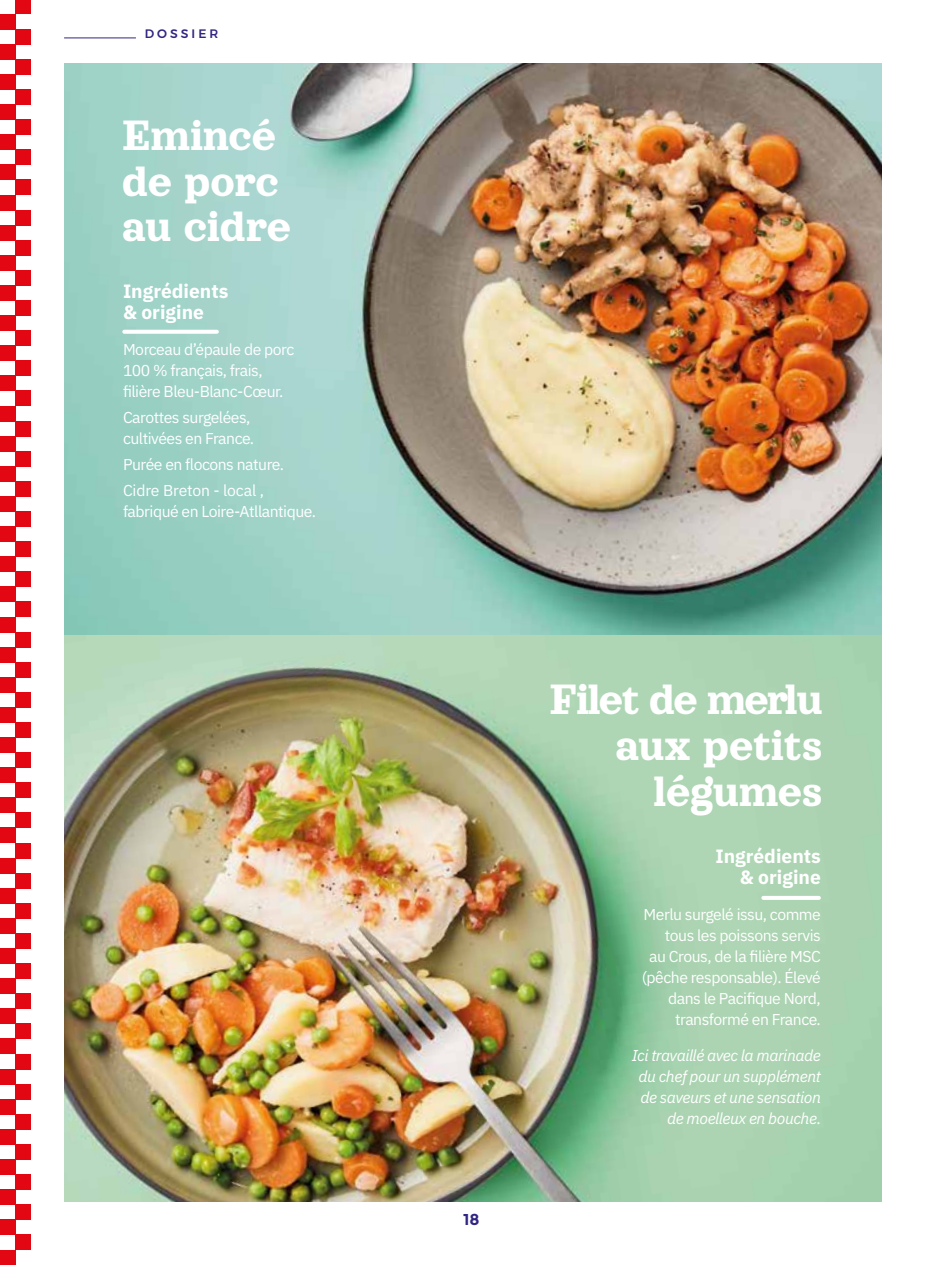
<style>
.page{position:relative;width:943px;height:1265px;background:#fff}
.page>*{position:absolute;margin:0;border:0;box-sizing:border-box;transform-origin:0 0}
.t1{font:47.07px/45.9px "Orelega One";letter-spacing:-.005em;color:#fff}
.t2{font:700 19.25px/21px "IBM Plex Sans";color:#fff}
.t3{font:15.75px/21px "IBM Plex Sans";letter-spacing:-.03em;color:#fff}
.t4{font:italic 15.75px/21px "IBM Plex Sans";letter-spacing:-.03em;color:#fff;text-align:right}
.t5{font:700 15.75px "Montserrat";color:#312783}
.t6{font:500 12.25px "Montserrat";letter-spacing:.25em;color:#312783}
.s1{font-style:normal}
</style>
<div class="page">
<hr style="left:942px;top:0;width:1px;height:1265px;background:#bcbcbc">
<img style="left:64px;top:63px;width:817px;height:573px">
<img style="left:64px;top:636px;width:817px;height:566px">
<svg style="left:124px;top:330px;width:93px;height:4px"></svg>
<hr style="left:763px;top:896px;width:55px;height:4px;background:#fff">
<div style="left:0;top:617px;width:15px;height:15px;background:#e30613"></div>
<div style="left:15px;top:602px;width:15px;height:15px;background:#e30613"></div>
<div style="left:0;top:647px;width:15px;height:15px;background:#e30613"></div>
<div style="left:15px;top:632px;width:15px;height:15px;background:#e30613"></div>
<div style="left:0;top:677px;width:15px;height:15px;background:#e30613"></div>
<div style="left:15px;top:662px;width:15px;height:15px;background:#e30613"></div>
<div style="left:0;top:707px;width:15px;height:15px;background:#e30613"></div>
<div style="left:15px;top:692px;width:15px;height:15px;background:#e30613"></div>
<div style="left:0;top:738px;width:15px;height:15px;background:#e30613"></div>
<div style="left:15px;top:722px;width:15px;height:16px;background:#e30613"></div>
<div style="left:0;top:768px;width:15px;height:15px;background:#e30613"></div>
<div style="left:15px;top:753px;width:15px;height:15px;background:#e30613"></div>
<div style="left:0;top:798px;width:15px;height:15px;background:#e30613"></div>
<div style="left:15px;top:783px;width:15px;height:15px;background:#e30613"></div>
<div style="left:0;top:828px;width:15px;height:15px;background:#e30613"></div>
<div style="left:15px;top:813px;width:15px;height:15px;background:#e30613"></div>
<div style="left:0;top:858px;width:15px;height:15px;background:#e30613"></div>
<div style="left:15px;top:843px;width:15px;height:15px;background:#e30613"></div>
<div style="left:0;top:888px;width:15px;height:15px;background:#e30613"></div>
<div style="left:15px;top:873px;width:15px;height:15px;background:#e30613"></div>
<div style="left:0;top:918px;width:15px;height:15px;background:#e30613"></div>
<div style="left:15px;top:903px;width:15px;height:15px;background:#e30613"></div>
<div style="left:0;top:948px;width:15px;height:16px;background:#e30613"></div>
<div style="left:15px;top:933px;width:15px;height:15px;background:#e30613"></div>
<div style="left:0;top:979px;width:15px;height:15px;background:#e30613"></div>
<div style="left:15px;top:964px;width:15px;height:15px;background:#e30613"></div>
<div style="left:0;top:1009px;width:15px;height:15px;background:#e30613"></div>
<div style="left:15px;top:994px;width:15px;height:15px;background:#e30613"></div>
<div style="left:0;top:1039px;width:15px;height:15px;background:#e30613"></div>
<div style="left:15px;top:1024px;width:15px;height:15px;background:#e30613"></div>
<div style="left:0;top:1069px;width:15px;height:15px;background:#e30613"></div>
<div style="left:15px;top:1054px;width:15px;height:15px;background:#e30613"></div>
<div style="left:0;top:1099px;width:15px;height:15px;background:#e30613"></div>
<div style="left:15px;top:1084px;width:15px;height:15px;background:#e30613"></div>
<div style="left:0;top:1129px;width:15px;height:15px;background:#e30613"></div>
<div style="left:15px;top:1114px;width:15px;height:15px;background:#e30613"></div>
<div style="left:0;top:1159px;width:15px;height:16px;background:#e30613"></div>
<div style="left:0;top:1220px;width:15px;height:15px;background:#e30613"></div>
<div style="left:15px;top:1144px;width:15px;height:15px;background:#e30613"></div>
<div style="left:15px;top:1205px;width:15px;height:15px;background:#e30613"></div>
<div style="left:0;top:1190px;width:15px;height:15px;background:#e30613"></div>
<div style="left:0;top:1250px;width:15px;height:15px;background:#e30613"></div>
<div style="left:15px;top:1175px;width:15px;height:15px;background:#e30613"></div>
<div style="left:15px;top:1235px;width:15px;height:15px;background:#e30613"></div>
<div style="left:0;top:14px;width:15px;height:15px;background:#e30613"></div>
<div style="left:15px;top:0;width:15px;height:14px;background:#e30613"></div>
<div style="left:0;top:44px;width:15px;height:15px;background:#e30613"></div>
<div style="left:15px;top:29px;width:15px;height:15px;background:#e30613"></div>
<div style="left:0;top:74px;width:15px;height:16px;background:#e30613"></div>
<div style="left:15px;top:59px;width:15px;height:15px;background:#e30613"></div>
<div style="left:0;top:105px;width:15px;height:15px;background:#e30613"></div>
<div style="left:15px;top:90px;width:15px;height:15px;background:#e30613"></div>
<div style="left:0;top:135px;width:15px;height:15px;background:#e30613"></div>
<div style="left:15px;top:120px;width:15px;height:15px;background:#e30613"></div>
<div style="left:0;top:165px;width:15px;height:15px;background:#e30613"></div>
<div style="left:15px;top:150px;width:15px;height:15px;background:#e30613"></div>
<div style="left:0;top:195px;width:15px;height:15px;background:#e30613"></div>
<div style="left:15px;top:180px;width:15px;height:15px;background:#e30613"></div>
<div style="left:0;top:225px;width:15px;height:15px;background:#e30613"></div>
<div style="left:15px;top:210px;width:15px;height:15px;background:#e30613"></div>
<div style="left:0;top:255px;width:15px;height:15px;background:#e30613"></div>
<div style="left:15px;top:240px;width:15px;height:15px;background:#e30613"></div>
<div style="left:0;top:285px;width:15px;height:15px;background:#e30613"></div>
<div style="left:15px;top:270px;width:15px;height:15px;background:#e30613"></div>
<div style="left:0;top:316px;width:15px;height:15px;background:#e30613"></div>
<div style="left:15px;top:300px;width:15px;height:16px;background:#e30613"></div>
<div style="left:0;top:346px;width:15px;height:15px;background:#e30613"></div>
<div style="left:15px;top:331px;width:15px;height:15px;background:#e30613"></div>
<div style="left:0;top:376px;width:15px;height:15px;background:#e30613"></div>
<div style="left:15px;top:361px;width:15px;height:15px;background:#e30613"></div>
<div style="left:0;top:406px;width:15px;height:15px;background:#e30613"></div>
<div style="left:15px;top:391px;width:15px;height:15px;background:#e30613"></div>
<div style="left:0;top:436px;width:15px;height:15px;background:#e30613"></div>
<div style="left:15px;top:421px;width:15px;height:15px;background:#e30613"></div>
<div style="left:0;top:466px;width:15px;height:15px;background:#e30613"></div>
<div style="left:15px;top:451px;width:15px;height:15px;background:#e30613"></div>
<div style="left:0;top:496px;width:15px;height:15px;background:#e30613"></div>
<div style="left:15px;top:481px;width:15px;height:15px;background:#e30613"></div>
<div style="left:0;top:527px;width:15px;height:15px;background:#e30613"></div>
<div style="left:15px;top:511px;width:15px;height:16px;background:#e30613"></div>
<div style="left:0;top:557px;width:15px;height:15px;background:#e30613"></div>
<div style="left:15px;top:542px;width:15px;height:15px;background:#e30613"></div>
<div style="left:0;top:587px;width:15px;height:15px;background:#e30613"></div>
<div style="left:15px;top:572px;width:15px;height:15px;background:#e30613"></div>
<hr style="left:64px;top:38px;width:72px;height:1px;background:#312783">
<p class="t6" style="left:145px;top:24px;width:75px">DOSSIER</p>
<h1 class="t1" style="left:122px;top:111px;width:170px">Emincé de porc au cidre</h1>
<p class="t2" style="left:123px;top:279px;width:107px">Ingrédients &amp; origine</p>
<p class="t3" style="left:123px;top:337px;width:173px">Morceau d’épaule de porc<br>100 % français, frais, filière Bleu-Blanc-Cœur.</p>
<p class="t3" style="left:123px;top:405px;width:133px">Carottes surgelées, cultivées en France.</p>
<p class="t3" style="left:123px;top:450px;width:162px;line-height:25.9px">Purée en flocons nature.<br>Cidre Breton - local ,</p>
<p class="t3" style="left:123px;top:499px;width:194px">fabriqué en Loire-Atllantique.</p>
<p class="t5" style="left:463px;top:1210px;width:18px">18</p>
<h1 class="t1" style="left:549px;top:676px;width:275px;text-align:right">Filet de merlu aux petits légumes</h1>
<p class="t2" style="left:715px;top:844px;width:107px;text-align:right">Ingrédients &amp; origine</p>
<p class="t3" style="left:641px;top:903px;width:181px;text-align:right">Merlu surgelé issu, comme tous les poissons servis<br>au Crous, de la filière MSC (pêche responsable). Élevé dans le Pacifique Nord, transformé en France.</p>
<p class="t4" style="left:631px;top:1044px;width:191px">Ici travaillé avec la marinade du chef pour un supplément de saveurs et une sensation de moelleux en bouche<span class="s1">.</span></p>
</div>
